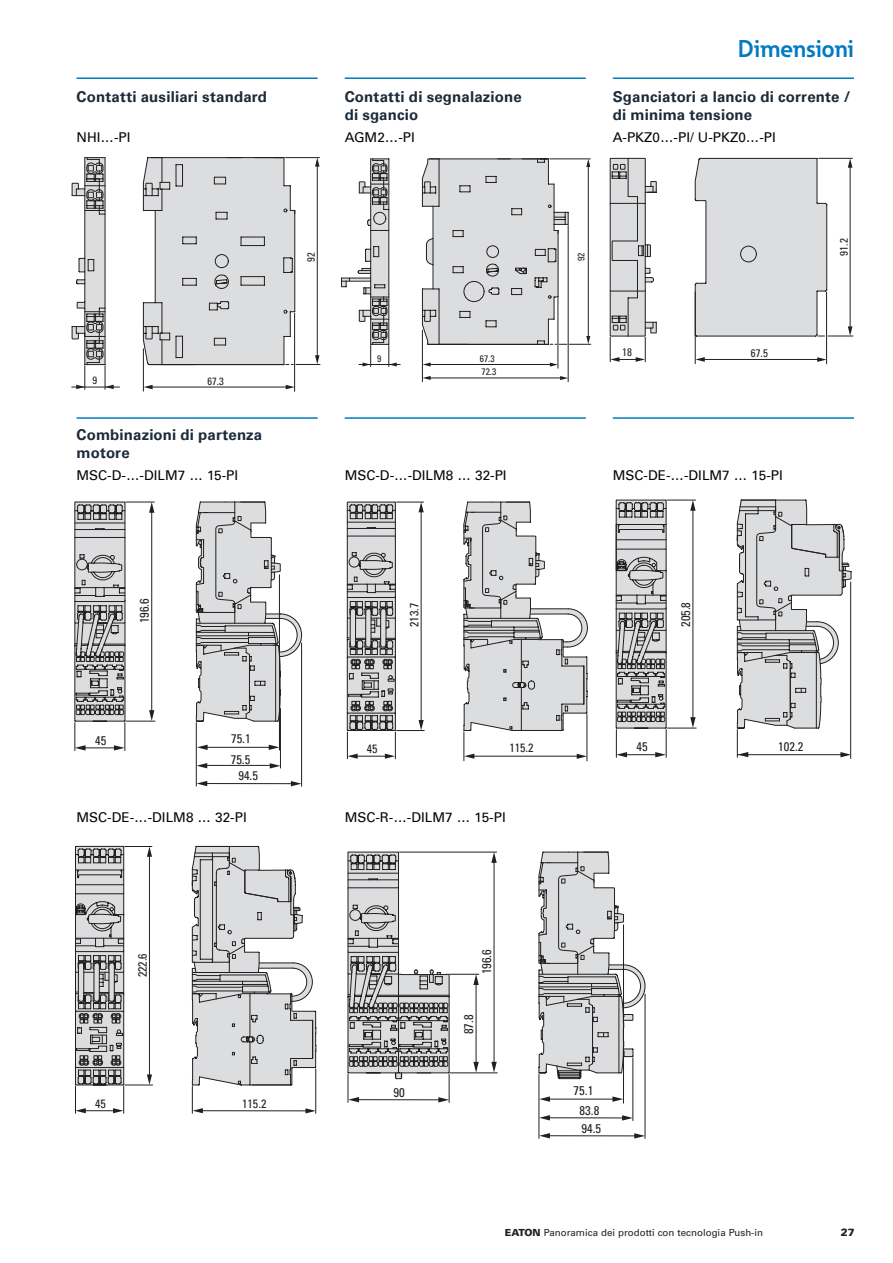
<style>
.page{position:relative;width:893px;height:1263px;background:#fff}
.page>*{position:absolute;margin:0;border:0;box-sizing:border-box;transform-origin:0 0}
.t1{font:700 24px "Eaton";letter-spacing:-.01em;color:#007ac3}
.t2{font:700 15px/18px "EATON Univers";letter-spacing:.01em;color:#1c2b3a}
.t3{font:13.5px "EATON Univers";color:#020304}
.t4{font:condensed 12.6px "EATON Univers";color:#231f20}
.t5{font:condensed 12.15px "EATON Univers";color:#231f20}
.t6{font:condensed 12px "EATON Univers";color:#231f20}
.t7{font:condensed 10.95px "EATON Univers";color:#231f20}
.t8{font:condensed 10.65px "EATON Univers";color:#231f20}
.t9{font:900 10.5px "Univers LT Std";color:#231f20}
.t10{font:9.75px "Univers LT Std";color:#231f20}
.t11{font:condensed 9.45px/13.2px "EATON Univers";color:#231f20}
.s1{font-weight:900}
</style>
<div class="page">
<hr style="left:76px;top:77px;width:242px;height:2px;background:#007ac3">
<hr style="left:613px;top:77px;width:241px;height:2px;background:#007ac3">
<svg style="left:143px;top:157px;width:177px;height:208px"></svg>
<svg style="left:286px;top:385px;width:8px;height:4px"></svg>
<hr style="left:294px;top:313px;width:1px;height:78px;background:#231f20">
<hr style="left:152px;top:387px;width:136px;height:1px;background:#231f20">
<svg style="left:144px;top:385px;width:9px;height:4px"></svg>
<hr style="left:143px;top:349px;width:1px;height:42px;background:#231f20">
<hr style="left:72px;top:387px;width:48px;height:1px;background:#231f20">
<svg style="left:71px;top:157px;width:43px;height:232px"></svg>
<hr style="left:345px;top:77px;width:241px;height:2px;background:#007ac3">
<svg style="left:422px;top:158px;width:169px;height:187px"></svg>
<svg style="left:550px;top:363px;width:8px;height:4px"></svg>
<svg style="left:560px;top:376px;width:8px;height:4px"></svg>
<hr style="left:558px;top:298px;width:1px;height:70px;background:#231f20">
<hr style="left:568px;top:226px;width:1px;height:156px;background:#231f20">
<hr style="left:430px;top:378px;width:131px;height:1px;background:#231f20">
<svg style="left:423px;top:376px;width:8px;height:4px"></svg>
<hr style="left:430px;top:364px;width:122px;height:1px;background:#231f20">
<svg style="left:423px;top:362px;width:8px;height:4px"></svg>
<hr style="left:422px;top:330px;width:1px;height:52px;background:#231f20">
<hr style="left:359px;top:364px;width:41px;height:1px;background:#231f20">
<svg style="left:341px;top:159px;width:56px;height:207px"></svg>
<hr style="left:826px;top:292px;width:1px;height:72px;background:#231f20">
<hr style="left:695px;top:292px;width:1px;height:72px;background:#231f20">
<svg style="left:609px;top:157px;width:244px;height:205px"></svg>
<hr style="left:76px;top:417px;width:242px;height:2px;background:#007ac3">
<hr style="left:613px;top:417px;width:241px;height:2px;background:#007ac3">
<hr style="left:345px;top:417px;width:241px;height:2px;background:#007ac3">
<hr style="left:196px;top:723px;width:1px;height:63px;background:#231f20">
<svg style="left:74px;top:501px;width:81px;height:249px"></svg>
<svg style="left:195px;top:501px;width:108px;height:273px"></svg>
<hr style="left:206px;top:747px;width:69px;height:1px;background:#231f20">
<hr style="left:206px;top:783px;width:87px;height:1px;background:#231f20">
<svg style="left:197px;top:781px;width:10px;height:5px"></svg>
<svg style="left:291px;top:781px;width:10px;height:5px"></svg>
<hr style="left:301px;top:643px;width:1px;height:143px;background:#231f20">
<svg style="left:346px;top:501px;width:242px;height:260px"></svg>
<svg style="left:615px;top:499px;width:237px;height:260px"></svg>
<hr style="left:850px;top:582px;width:1px;height:176px;background:#231f20">
<svg style="left:191px;top:845px;width:126px;height:268px"></svg>
<svg style="left:75px;top:845px;width:78px;height:268px"></svg>
<hr style="left:494px;top:861px;width:1px;height:202px;background:#231f20">
<svg style="left:491px;top:1062px;width:6px;height:10px"></svg>
<svg style="left:491px;top:853px;width:6px;height:10px"></svg>
<hr style="left:399px;top:852px;width:98px;height:1px;background:#231f20">
<hr style="left:450px;top:1072px;width:47px;height:1px;background:#231f20">
<svg style="left:347px;top:851px;width:132px;height:251px"></svg>
<hr style="left:539px;top:1074px;width:1px;height:64px;background:#231f20">
<svg style="left:538px;top:851px;width:108px;height:275px"></svg>
<hr style="left:623px;top:925px;width:1px;height:178px;background:#231f20">
<hr style="left:548px;top:1099px;width:68px;height:1px;background:#231f20">
<hr style="left:549px;top:1135px;width:87px;height:1px;background:#231f20">
<svg style="left:539px;top:1133px;width:11px;height:5px"></svg>
<svg style="left:634px;top:1133px;width:11px;height:5px"></svg>
<hr style="left:645px;top:994px;width:1px;height:144px;background:#231f20">
<p class="t2" style="left:76px;top:88px;width:192px">Contatti ausiliari standard</p>
<p class="t3" style="left:76px;top:129px;width:55px">NHI…-PI</p>
<p class="t8" style="left:93px;top:374px;width:6px">9</p>
<p class="t8" style="left:207px;top:375px;width:18px">67.3</p>
<p class="t2" style="left:76px;top:426px;width:187px">Combinazioni di partenza motore</p>
<p class="t3" style="left:76px;top:468px;width:163px">MSC-D-…-DILM7 … 15-PI</p>
<p class="t2" style="left:345px;top:88px;width:178px">Contatti di segnalazione di sgancio</p>
<p class="t3" style="left:345px;top:129px;width:72px">AGM2…-PI</p>
<h1 class="t1" style="left:738px;top:34px;width:117px">Dimensioni</h1>
<p class="t2" style="left:613px;top:88px;width:239px">Sganciatori a lancio di corrente / di minima tensione</p>
<p class="t3" style="left:613px;top:129px;width:165px">A-PKZ0…-PI/ U-PKZ0…-PI</p>
<p class="t8" style="left:305px;top:262px;width:11px;rotate:-90deg">92</p>
<p class="t11" style="left:377px;top:352px;width:6px">9</p>
<p class="t11" style="left:480px;top:352px;width:18px">67.3<br>72.3</p>
<p class="t11" style="left:575px;top:261px;width:10px;rotate:-90deg">92</p>
<p class="t7" style="left:622px;top:346px;width:11px">18</p>
<p class="t7" style="left:751px;top:347px;width:19px">67.5</p>
<p class="t3" style="left:345px;top:468px;width:164px">MSC-D-…-DILM8 … 32-PI</p>
<p class="t3" style="left:613px;top:468px;width:172px">MSC-DE-…-DILM7 … 15-PI</p>
<p class="t7" style="left:837px;top:256px;width:19px;rotate:-90deg">91.2</p>
<p class="t4" style="left:137px;top:623px;width:27px;rotate:-90deg">196.6</p>
<p class="t4" style="left:95px;top:733px;width:13px">45</p>
<p class="t4" style="left:231px;top:732px;width:21px">75.1</p>
<p class="t4" style="left:238px;top:769px;width:21px">94.5</p>
<p class="t4" style="left:231px;top:752px;width:21px">75.5</p>
<p class="t3" style="left:76px;top:809px;width:172px">MSC-DE-…-DILM8 … 32-PI</p>
<p class="t6" style="left:407px;top:627px;width:26px;rotate:-90deg">213.7</p>
<p class="t4" style="left:678px;top:627px;width:27px;rotate:-90deg">205.8</p>
<p class="t6" style="left:367px;top:742px;width:12px">45</p>
<p class="t6" style="left:509px;top:741px;width:26px">115.2</p>
<p class="t4" style="left:637px;top:740px;width:13px">45</p>
<p class="t4" style="left:778px;top:739px;width:27px">102.2</p>
<p class="t3" style="left:345px;top:809px;width:163px">MSC-R-…-DILM7 … 15-PI</p>
<p class="t5" style="left:136px;top:977px;width:26px;rotate:-90deg">222.6</p>
<p class="t5" style="left:95px;top:1096px;width:12px">45</p>
<p class="t5" style="left:242px;top:1097px;width:26px">115.2</p>
<p class="t4" style="left:394px;top:1085px;width:13px">90</p>
<p class="t4" style="left:480px;top:974px;width:27px;rotate:-90deg">196.6</p>
<p class="t4" style="left:462px;top:1034px;width:21px;rotate:-90deg">87.8</p>
<p class="t4" style="left:574px;top:1083px;width:21px">75.1</p>
<p class="t4" style="left:581px;top:1121px;width:21px">94.5</p>
<p class="t4" style="left:580px;top:1103px;width:21px">83.8</p>
<p class="t10" style="left:505px;top:1227px;width:260px"><span class="s1">EATON</span> Panoramica dei prodotti con tecnologia Push-in</p>
<p class="t9" style="left:841px;top:1225px;width:16px">27</p>
</div>
